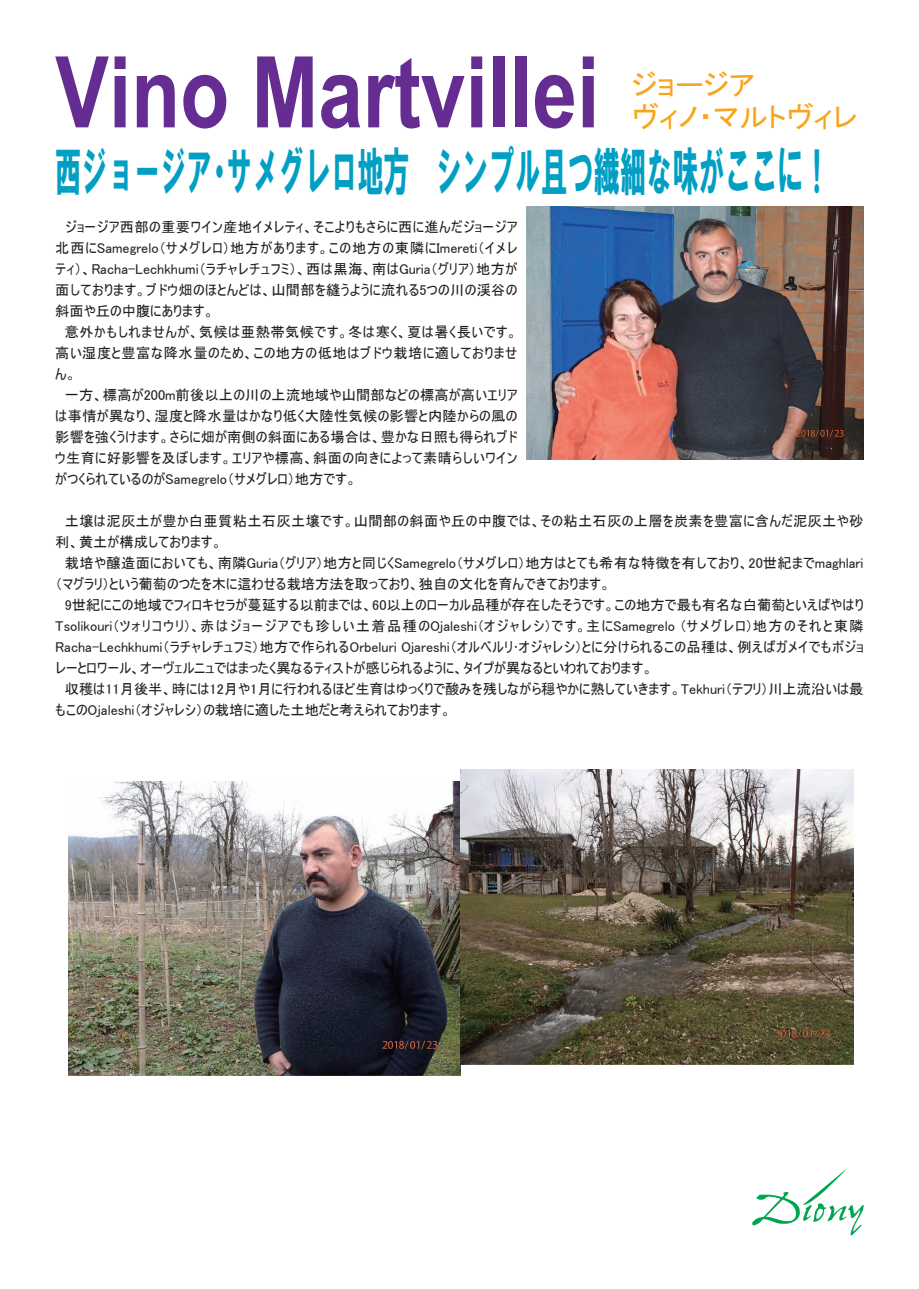
<style>
.page{position:relative;width:919px;height:1289px;background:#fff}
.page>*{position:absolute;margin:0;border:0;box-sizing:border-box;transform-origin:0 0}
.t1{font:700 99px "Arial";color:#652d91;scale:.81 1}
.t2{font:52.5px "HG Soei Kakugothic UB";color:#009fc3;scale:.5 1}
.t3{font:28.8px/32.8px "JK P Gothic";color:#f9a51b}
.t4{font:14.25px/21px "MS UI Gothic";letter-spacing:.01em;color:#231f20}
</style>
<div class="page">
<img style="left:69px;top:781px;width:392px;height:294px">
<img style="left:461px;top:769px;width:392px;height:295px">
<svg style="left:752px;top:1168px;width:111px;height:67px"></svg>
<img style="left:526px;top:206px;width:337px;height:253px">
<h1 class="t1" style="left:55px;top:23px;width:673px">Vino Martvillei</h1>
<h3 class="t3" style="left:631px;top:68px;width:227px">ジョージア<br>ヴィノ・マルトヴィレ</h3>
<h2 class="t2" style="left:55px;top:145px;width:1550px">西ジョージア・サメグレロ地方　シンプル且つ繊細な味がここに！</h2>
<p class="t4" style="left:55px;top:216px;width:463px">　ジョージア西部の重要ワイン産地イメレティ、そこよりもさらに西に進んだジョージア北西にSamegrelo（サメグレロ）地方があります。この地方の東隣にImereti（イメレティ）、Racha-Lechkhumi（ラチャレチュフミ）、西は黒海、南はGuria（グリア）地方が面しております。ブドウ畑のほとんどは、山間部を縫うように流れる5つの川の渓谷の斜面や丘の中腹にあります。<br>　意外かもしれませんが、気候は亜熱帯気候です。冬は寒く、夏は暑く長いです。高い湿度と豊富な降水量のため、この地方の低地はブドウ栽培に適しておりません。<br>　一方、標高が200m前後以上の川の上流地域や山間部などの標高が高いエリアは事情が異なり、湿度と降水量はかなり低く大陸性気候の影響と内陸からの風の影響を強くうけます。さらに畑が南側の斜面にある場合は、豊かな日照も得られブドウ生育に好影響を及ぼします。エリアや標高、斜面の向きによって素晴らしいワインがつくられているのがSamegrelo（サメグレロ）地方です。</p>
<p class="t4" style="left:55px;top:510px;width:809px">　土壌は泥灰土が豊か白亜質粘土石灰土壌です。山間部の斜面や丘の中腹では、その粘土石灰の上層を炭素を豊富に含んだ泥灰土や砂利、黄土が構成しております。<br>　栽培や醸造面においても、南隣Guria（グリア）地方と同じくSamegrelo（サメグレロ）地方はとても希有な特徴を有しており、20世紀までmaghlari（マグラリ）という葡萄のつたを木に這わせる栽培方法を取っており、独自の文化を育んできております。<br>　9世紀にこの地域でフィロキセラが蔓延する以前までは、60以上のローカル品種が存在したそうです。この地方で最も有名な白葡萄といえばやはりTsolikouri（ツォリコウリ）、赤はジョージアでも珍しい土着品種のOjaleshi（オジャレシ）です。主にSamegrelo （サメグレロ）地方のそれと東隣Racha-Lechkhumi（ラチャレチュフミ）地方で作られるOrbeluri Ojareshi（オルベルリ･オジャレシ）とに分けられるこの品種は、例えばガメイでもボジョレーとロワール、オーヴェルニュではまったく異なるティストが感じられるように、タイプが異なるといわれております。<br>　収穫は11月後半、時には12月や1月に行われるほど生育はゆっくりで酸みを残しながら穏やかに熟していきます。Tekhuri（テフリ）川上流沿いは最もこのOjaleshi（オジャレシ）の栽培に適した土地だと考えられております。</p>
</div>
